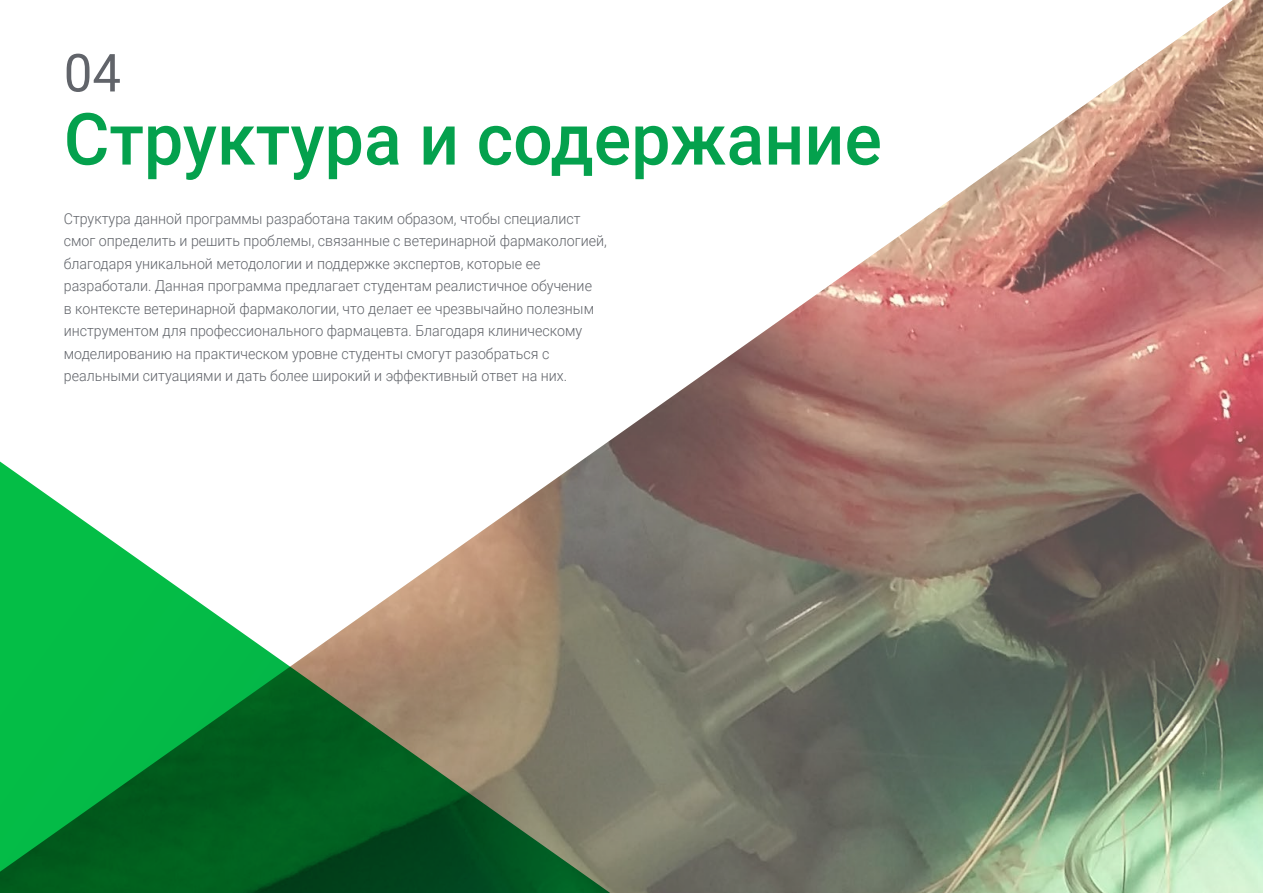
<style>
.page{position:relative;width:1263px;height:893px;background:#fff}
.page>*{position:absolute;margin:0;border:0;box-sizing:border-box;transform-origin:0 0}
.t1{font:500 72px "Roboto";color:#04a14d}
.t2{font:52.5px "Roboto";color:#61646a}
.t3{font:300 15px/22.5px "Roboto";color:#61646a;scale:.95 1}
</style>
<div class="page">
<img style="left:602px;top:0;width:661px;height:893px">
<svg style="left:0;top:446px;width:640px;height:447px"></svg>
<h2 class="t2" style="left:64px;top:36px;width:59px">04</h2>
<h1 class="t1" style="left:64px;top:89px;width:820px">Структура и содержание</h1>
<p class="t3" style="left:64px;top:207px;width:573px">Структура данной программы разработана таким образом, чтобы специалист смог определить и решить проблемы, связанные с ветеринарной фармакологией, благодаря уникальной методологии и поддержке экспертов, которые ее разработали. Данная программа предлагает студентам реалистичное обучение<br>в контексте ветеринарной фармакологии, что делает ее чрезвычайно полезным инструментом для профессионального фармацевта. Благодаря клиническому моделированию на практическом уровне студенты смогут разобраться с реальными ситуациями и дать более широкий и эффективный ответ на них.</p>
</div>
